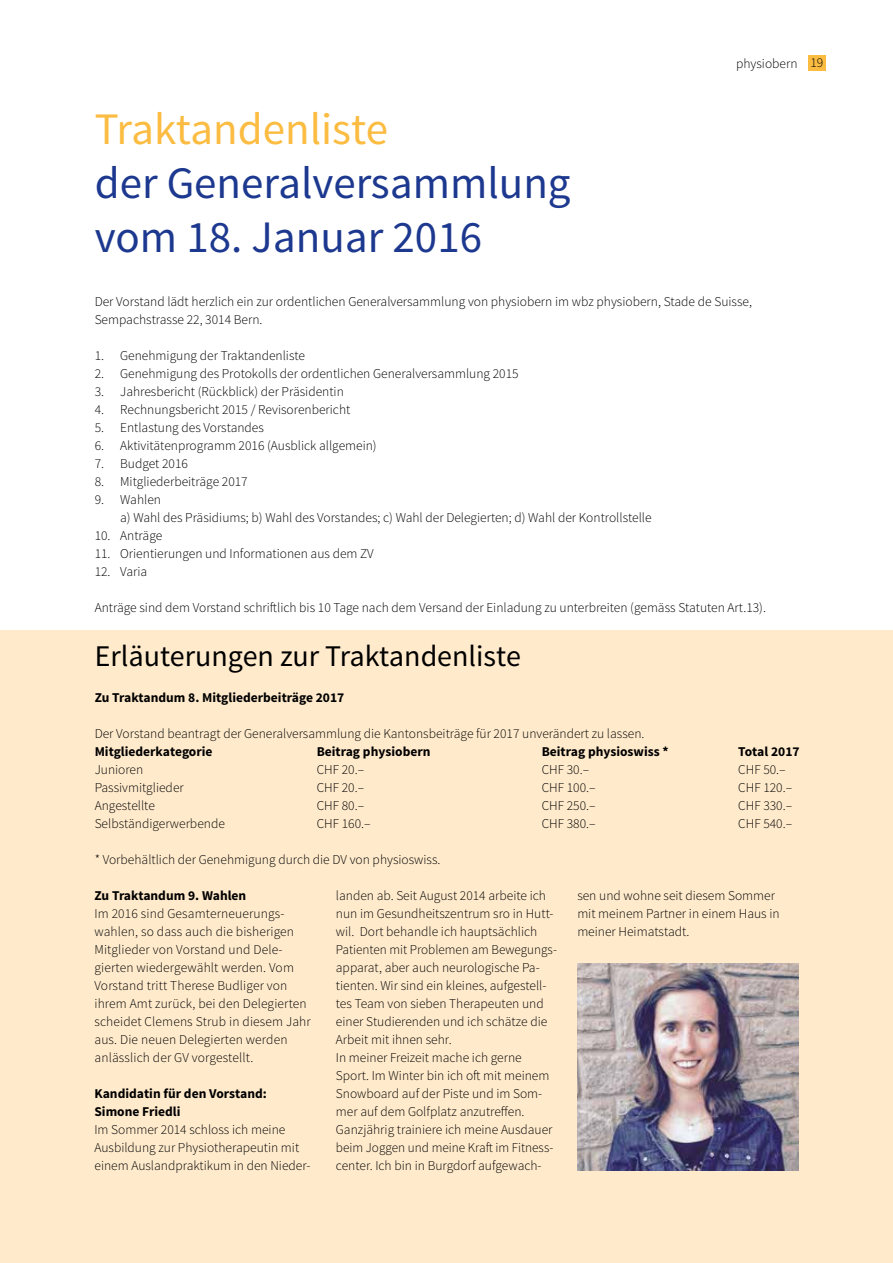
<style>
.page{position:relative;width:893px;height:1263px;background:#fff}
.page>*{position:absolute;margin:0;border:0;box-sizing:border-box;transform-origin:0 0}
.t1{font:45px/54px "Source Sans Pro";color:#1c388f}
.t2{font:45px "Source Sans Pro";color:#fbbc41}
.t3{font:30px "Source Sans Pro";color:#000}
.t4{font:300 13.5px/18px "Source Sans Pro";color:#000}
.t5{font:700 13.5px/18px "Source Sans Pro";color:#000}
</style>
<div class="page">
<div style="left:0;top:630px;width:893px;height:633px;background:#ffebcc"></div>
<img style="left:577px;top:963px;width:222px;height:207px">
<div style="left:808px;top:55px;width:17px;height:15px;background:#fbbc41"></div>
<h1 class="t2" style="left:95px;top:101px;width:295px">Traktandenliste</h1>
<h1 class="t1" style="left:95px;top:157px;width:477px">der Generalversammlung vom 18. Januar 2016</h1>
<p class="t4" style="left:736px;top:54px;width:89px">physiobern 19</p>
<p class="t4" style="left:95px;top:293px;width:659px">Der Vorstand lädt herzlich ein zur ordentlichen Generalversammlung von physiobern im wbz physiobern, Stade de Suisse,<br>Sempachstrasse 22, 3014 Bern.</p>
<p class="t4" style="left:95px;top:347px;width:212px">1. Genehmigung der Traktandenliste</p>
<p class="t4" style="left:95px;top:365px;width:425px">2. Genehmigung des Protokolls der ordentlichen Generalversammlung 2015</p>
<p class="t4" style="left:95px;top:383px;width:251px">3. Jahresbericht (Rückblick) der Präsidentin</p>
<p class="t4" style="left:95px;top:401px;width:257px">4. Rechnungsbericht 2015 / Revisorenbericht</p>
<p class="t4" style="left:95px;top:419px;width:171px">5. Entlastung des Vorstandes</p>
<p class="t4" style="left:95px;top:437px;width:283px">6. Aktivitätenprogramm 2016 (Ausblick allgemein)</p>
<p class="t4" style="left:95px;top:455px;width:95px">7. Budget 2016</p>
<p class="t4" style="left:95px;top:473px;width:155px">8. Mitgliederbeiträge 2017</p>
<p class="t4" style="left:120px;top:491px;width:533px;text-indent:-26px">9. Wahlen<br>a) Wahl des Präsidiums; b) Wahl des Vorstandes; c) Wahl der Delegierten; d) Wahl der Kontrollstelle</p>
<p class="t4" style="left:95px;top:527px;width:69px">10. Anträge</p>
<p class="t4" style="left:95px;top:545px;width:281px">11. Orientierungen und Informationen aus dem ZV</p>
<p class="t4" style="left:95px;top:563px;width:54px">12. Varia</p>
<p class="t4" style="left:95px;top:599px;width:673px">Anträge sind dem Vorstand schriftlich bis 10 Tage nach dem Versand der Einladung zu unterbreiten (gemäss Statuten Art.13).</p>
<h2 class="t3" style="left:95px;top:637px;width:428px">Erläuterungen zur Traktandenliste</h2>
<p class="t5" style="left:95px;top:689px;width:251px">Zu Traktandum 8. Mitgliederbeiträge 2017</p>
<p class="t4" style="left:95px;top:725px;width:551px">Der Vorstand beantragt der Generalversammlung die Kantonsbeiträge für 2017 unverändert zu lassen.</p>
<p class="t5" style="left:95px;top:743px;width:119px">Mitgliederkategorie</p>
<p class="t5" style="left:317px;top:743px;width:115px">Beitrag physiobern</p>
<p class="t5" style="left:542px;top:743px;width:128px">Beitrag physioswiss *</p>
<p class="t5" style="left:738px;top:743px;width:63px">Total 2017</p>
<p class="t4" style="left:95px;top:761px;width:50px">Junioren</p>
<p class="t4" style="left:317px;top:761px;width:49px">CHF 20.–</p>
<p class="t4" style="left:542px;top:761px;width:49px">CHF 30.–</p>
<p class="t4" style="left:738px;top:761px;width:49px">CHF 50.–</p>
<p class="t4" style="left:95px;top:779px;width:91px">Passivmitglieder</p>
<p class="t4" style="left:317px;top:779px;width:49px">CHF 20.–</p>
<p class="t4" style="left:542px;top:779px;width:55px">CHF 100.–</p>
<p class="t4" style="left:738px;top:779px;width:55px">CHF 120.–</p>
<p class="t4" style="left:95px;top:797px;width:62px">Angestellte</p>
<p class="t4" style="left:317px;top:797px;width:49px">CHF 80.–</p>
<p class="t4" style="left:542px;top:797px;width:55px">CHF 250.–</p>
<p class="t4" style="left:738px;top:797px;width:55px">CHF 330.–</p>
<p class="t4" style="left:95px;top:815px;width:132px">Selbständigerwerbende</p>
<p class="t4" style="left:317px;top:815px;width:55px">CHF 160.–</p>
<p class="t4" style="left:542px;top:815px;width:55px">CHF 380.–</p>
<p class="t4" style="left:738px;top:815px;width:55px">CHF 540.–</p>
<p class="t4" style="left:95px;top:851px;width:347px">* Vorbehältlich der Genehmigung durch die DV von physioswiss.</p>
<p class="t5" style="left:94px;top:887px;width:153px">Zu Traktandum 9. Wahlen</p>
<p class="t4" style="left:94px;top:905px;width:218px">Im 2016 sind Gesamterneuerungs&shy;wahlen, so dass auch die bisherigen Mitglieder von Vorstand und Dele&shy;gierten wiedergewählt werden. Vom Vorstand tritt Therese Budliger von ihrem Amt zurück, bei den Delegierten scheidet Clemens Strub in diesem Jahr aus. Die neuen Delegierten werden anlässlich der GV vorgestellt.</p>
<p class="t5" style="left:94px;top:1085px;width:174px">Kandidatin für den Vorstand:<br>Simone Friedli</p>
<p class="t4" style="left:94px;top:1121px;width:217px">Im Sommer 2014 schloss ich meine<br>Ausbildung zur Physiotherapeutin mit einem Auslandpraktikum in den Nieder-</p>
<p class="t4" style="left:336px;top:887px;width:223px">landen ab. Seit August 2014 arbeite ich nun im Gesundheitszentrum sro in Hutt&shy;wil. Dort behandle ich hauptsächlich Patienten mit Problemen am Bewegungs&shy;apparat, aber auch neurologische Pa&shy;tienten. Wir sind ein kleines, aufgestell&shy;tes Team von sieben Therapeuten und einer Studierenden und ich schätze die Arbeit mit ihnen sehr.<br>In meiner Freizeit mache ich gerne Sport. Im Winter bin ich oft mit meinem Snowboard auf der Piste und im Som&shy;mer auf dem Golfplatz anzutreffen.<br>Ganzjährig trainiere ich meine Ausdauer beim Joggen und meine Kraft im Fitness&shy;center. Ich bin in Burgdorf aufgewach-</p>
<p class="t4" style="left:577px;top:887px;width:204px">sen und wohne seit diesem Sommer mit meinem Partner in einem Haus in meiner Heimatstadt.</p>
</div>
